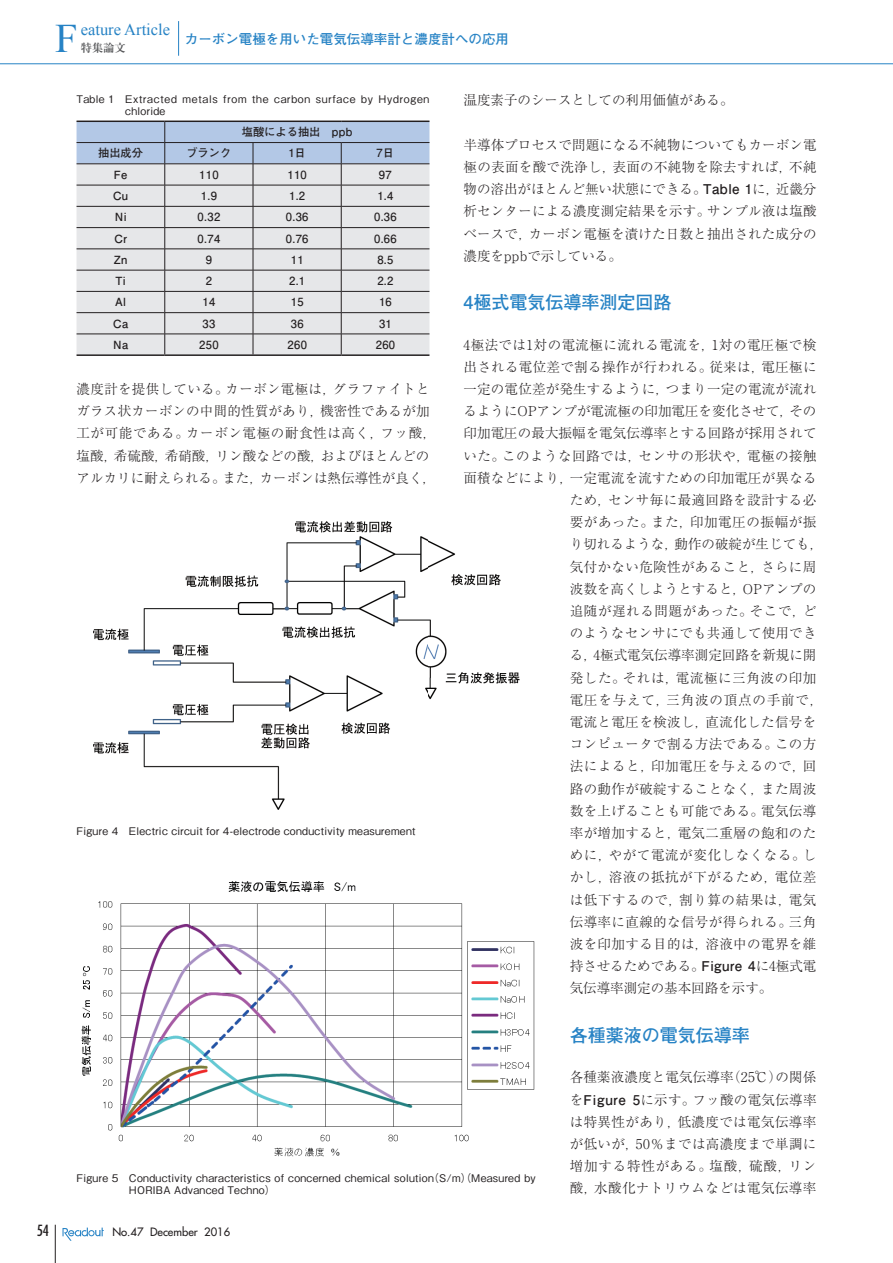
<style>
.page{position:relative;width:893px;height:1263px;background:#fff}
.page>*{position:absolute;margin:0;border:0;box-sizing:border-box;transform-origin:0 0}
.t1{font:40.5px "Times New Roman";color:#2783c5}
.t2{font:700 18px "Futo Go B101 Pro";color:#2783c5}
.t3{font:16.5px "Times New Roman";color:#2783c5}
.t4{font:condensed 15px "Futura";color:#231f20}
.t5{font:300 13.5px/22.2px "Ryumin Pro";letter-spacing:.025em;color:#231f20;text-align:justify}
.t6{font:300 13.5px "Ryumin Pro";letter-spacing:.045em;color:#231f20}
.t7{font:300 13.5px "Ryumin Pro";color:#231f20}
.t8{font:300 13.5px "Ryumin Pro";letter-spacing:.005em;color:#231f20}
.t9{font:300 13.5px "Ryumin Pro";letter-spacing:.06em;color:#231f20}
.t10{font:700 13.35px "Futo Go B101 Pro";color:#2783c5}
.t11{font:700 11.25px "Futo Go B101 Pro";letter-spacing:.03em;color:#231f20}
.t12{font:11.25px "Futura";color:#231f20}
.t13{font:700 11.25px "Futo Go B101 Pro";color:#231f20}
.t14{font:700 11.25px "Ryumin Pro";color:#57585a}
.t15{font:500 10.5px/12.3px "Gothic BBB Pro";letter-spacing:.03em;color:#231f20}
.t16{font:500 10.5px/12.3px "Gothic BBB Pro";letter-spacing:.07em;color:#231f20}
.s1{font-family:"Futo Go B101 Pro";font-weight:700}
</style>
<div class="page">
<hr style="left:0;top:63px;width:893px;height:1px;background:#2783c5">
<hr style="left:55px;top:1225px;width:1px;height:38px;background:#231f20">
<svg style="left:63px;top:1227px;width:41px;height:14px"></svg>
<hr style="left:178px;top:21px;width:1px;height:35px;background:#2783c5">
<svg style="left:77px;top:122px;width:352px;height:232px;background:#d1d5dc"></svg>
<hr style="left:77px;top:121px;width:88px;height:1px;background:#231f20">
<hr style="left:165px;top:121px;width:88px;height:1px;background:#231f20">
<hr style="left:253px;top:121px;width:88px;height:1px;background:#231f20">
<hr style="left:341px;top:121px;width:88px;height:1px;background:#231f20">
<hr style="left:77px;top:354px;width:88px;height:2px;background:#231f20">
<hr style="left:165px;top:354px;width:88px;height:2px;background:#231f20">
<hr style="left:253px;top:354px;width:88px;height:2px;background:#231f20">
<hr style="left:341px;top:354px;width:88px;height:2px;background:#231f20">
<img style="left:93px;top:521px;width:427px;height:289px">
<img style="left:81px;top:881px;width:454px;height:276px">
<h1 class="t1" style="left:55px;top:11px;width:24px">F</h1>
<p class="t3" style="left:81px;top:19px;width:91px">eature Article</p>
<p class="t14" style="left:81px;top:39px;width:46px">特集論文</p>
<p class="t10" style="left:185px;top:28px;width:325px">カーボン電極を用いた電気伝導率計と濃度計への応用</p>
<p class="t7" style="left:463px;top:90px;width:271px">温度素子のシースとしての利用価値がある。</p>
<p class="t5" style="left:463px;top:133px;width:355px">半導体プロセスで問題になる不純物についてもカーボン電極の表面を酸で洗浄し，表面の不純物を除去すれば，不純物の溶出がほとんど無い状態にできる。<span class="s1">Table 1</span>に，近畿分析センターによる濃度測定結果を示す。サンプル液は塩酸ベースで，カーボン電極を漬けた日数と抽出された成分の濃度をppbで示している。</p>
<h2 class="t2" style="left:463px;top:288px;width:210px">4極式電気伝導率測定回路</h2>
<p class="t5" style="left:463px;top:332px;width:354px">4極法では1対の電流極に流れる電流を，1対の電圧極で検</p>
<p class="t5" style="left:463px;top:355px;width:355px">出される電位差で割る操作が行われる。従来は，電圧極に</p>
<p class="t5" style="left:463px;top:377px;width:355px">一定の電位差が発生するように，つまり一定の電流が流れ</p>
<p class="t7" style="left:463px;top:401px;width:354px">るようにOPアンプが電流極の印加電圧を変化させて，その</p>
<p class="t8" style="left:463px;top:423px;width:355px">印加電圧の最大振幅を電気伝導率とする回路が採用されて</p>
<p class="t5" style="left:463px;top:443px;width:355px">いた。このような回路では，センサの形状や，電極の接触</p>
<p class="t5" style="left:463px;top:466px;width:355px">面積などにより，一定電流を流すための印加電圧が異なる</p>
<p class="t5" style="left:570px;top:488px;width:248px">ため，センサ毎に最適回路を設計する必</p>
<p class="t6" style="left:570px;top:512px;width:248px">要があった。また，印加電圧の振幅が振</p>
<p class="t7" style="left:570px;top:534px;width:255px">り切れるような，動作の破綻が生じても，</p>
<p class="t5" style="left:570px;top:554px;width:248px">気付かない危険性があること，さらに周</p>
<p class="t8" style="left:570px;top:578px;width:248px">波数を高くしようとすると，OPアンプの</p>
<p class="t6" style="left:570px;top:600px;width:248px">追随が遅れる問題があった。そこで，ど</p>
<p class="t5" style="left:570px;top:621px;width:248px">のようなセンサにでも共通して使用でき</p>
<p class="t7" style="left:570px;top:645px;width:248px">る，4極式電気伝導率測定回路を新規に開</p>
<p class="t6" style="left:570px;top:667px;width:248px">発した。それは，電流極に三角波の印加</p>
<p class="t9" style="left:570px;top:689px;width:255px">電圧を与えて，三角波の頂点の手前で，</p>
<p class="t5" style="left:570px;top:710px;width:248px">電流と電圧を検波し，直流化した信号を</p>
<p class="t5" style="left:570px;top:732px;width:248px">コンピュータで割る方法である。この方</p>
<p class="t6" style="left:570px;top:756px;width:248px">法によると，印加電圧を与えるので，回</p>
<p class="t5" style="left:570px;top:776px;width:248px">路の動作が破綻することなく，また周波</p>
<p class="t5" style="left:570px;top:798px;width:248px">数を上げることも可能である。電気伝導</p>
<p class="t5" style="left:570px;top:821px;width:248px">率が増加すると，電気二重層の飽和のた</p>
<p class="t6" style="left:570px;top:844px;width:248px">めに，やがて電流が変化しなくなる。し</p>
<p class="t6" style="left:570px;top:867px;width:248px">かし，溶液の抵抗が下がるため，電位差</p>
<p class="t6" style="left:570px;top:889px;width:248px">は低下するので，割り算の結果は，電気</p>
<p class="t5" style="left:570px;top:909px;width:248px">伝導率に直線的な信号が得られる。三角</p>
<p class="t5" style="left:570px;top:932px;width:248px">波を印加する目的は，溶液中の電界を維</p>
<p class="t7" style="left:570px;top:955px;width:248px">持させるためである。<span class="s1">Figure 4</span>に4極式電</p>
<p class="t7" style="left:570px;top:978px;width:204px">気伝導率測定の基本回路を示す。</p>
<h2 class="t2" style="left:570px;top:1021px;width:181px">各種薬液の電気伝導率</h2>
<p class="t5" style="left:570px;top:1065px;width:248px">各種薬液濃度と電気伝導率（25℃）の関係を<span class="s1">Figure 5</span>に示す。フッ酸の電気伝導率は特異性があり，低濃度では電気伝導率が低いが，50％までは高濃度まで単調に増加する特性がある。塩酸，硫酸，リン酸，水酸化ナトリウムなどは電気伝導率</p>
<p class="t16" style="left:125px;top:91px;width:306px;text-indent:-49px">Table 1 Extracted metals from the carbon surface by Hydrogen chloride</p>
<p class="t13" style="left:242px;top:123px;width:112px">塩酸による抽出　ppb</p>
<p class="t11" style="left:98px;top:144px;width:46px">抽出成分</p>
<p class="t11" style="left:186px;top:144px;width:46px">ブランク</p>
<p class="t11" style="left:288px;top:144px;width:19px">1日</p>
<p class="t11" style="left:377px;top:144px;width:19px">7日</p>
<p class="t11" style="left:114px;top:165px;width:15px">Fe</p>
<p class="t11" style="left:199px;top:165px;width:21px">110</p>
<p class="t11" style="left:287px;top:165px;width:21px">110</p>
<p class="t11" style="left:379px;top:165px;width:14px">97</p>
<p class="t11" style="left:113px;top:187px;width:17px">Cu</p>
<p class="t11" style="left:201px;top:187px;width:18px">1.9</p>
<p class="t11" style="left:289px;top:187px;width:18px">1.2</p>
<p class="t11" style="left:377px;top:187px;width:18px">1.4</p>
<p class="t11" style="left:115px;top:208px;width:13px">Ni</p>
<p class="t11" style="left:198px;top:208px;width:24px">0.32</p>
<p class="t11" style="left:286px;top:208px;width:24px">0.36</p>
<p class="t11" style="left:374px;top:208px;width:24px">0.36</p>
<p class="t11" style="left:114px;top:229px;width:14px">Cr</p>
<p class="t11" style="left:198px;top:229px;width:24px">0.74</p>
<p class="t11" style="left:286px;top:229px;width:24px">0.76</p>
<p class="t11" style="left:374px;top:229px;width:24px">0.66</p>
<p class="t11" style="left:114px;top:251px;width:15px">Zn</p>
<p class="t11" style="left:206px;top:251px;width:8px">9</p>
<p class="t11" style="left:291px;top:251px;width:14px">11</p>
<p class="t11" style="left:377px;top:251px;width:18px">8.5</p>
<p class="t11" style="left:116px;top:272px;width:12px">Ti</p>
<p class="t11" style="left:206px;top:272px;width:8px">2</p>
<p class="t11" style="left:289px;top:272px;width:18px">2.1</p>
<p class="t11" style="left:377px;top:272px;width:18px">2.2</p>
<p class="t11" style="left:115px;top:293px;width:12px">Al</p>
<p class="t11" style="left:203px;top:293px;width:14px">14</p>
<p class="t11" style="left:291px;top:293px;width:14px">15</p>
<p class="t11" style="left:379px;top:293px;width:14px">16</p>
<p class="t11" style="left:113px;top:314px;width:17px">Ca</p>
<p class="t11" style="left:203px;top:314px;width:14px">33</p>
<p class="t11" style="left:291px;top:314px;width:14px">36</p>
<p class="t11" style="left:379px;top:314px;width:14px">31</p>
<p class="t11" style="left:113px;top:336px;width:17px">Na</p>
<p class="t11" style="left:199px;top:336px;width:21px">250</p>
<p class="t11" style="left:287px;top:336px;width:21px">260</p>
<p class="t11" style="left:376px;top:336px;width:21px">260</p>
<p class="t5" style="left:77px;top:377px;width:361px;text-align:left">濃度計を提供している。カーボン電極は，グラファイトとガラス状カーボンの中間的性質があり，機密性であるが加工が可能である。カーボン電極の耐食性は高く，フッ酸，塩酸，希硫酸，希硝酸，リン酸などの酸，およびほとんどのアルカリに耐えられる。また，カーボンは熱伝導性が良く，</p>
<p class="t15" style="left:77px;top:824px;width:340px">Figure 4 Electric circuit for 4-electrode conductivity measurement</p>
<p class="t15" style="left:129px;top:1170px;width:408px;text-indent:-52px">Figure 5 Conductivity characteristics of concerned chemical solution（S/m）（Measured by<br>HORIBA Advanced Techno）</p>
<p class="t4" style="left:37px;top:1221px;width:14px">54</p>
<p class="t12" style="left:112px;top:1225px;width:119px">No.47 December 2016</p>
</div>
